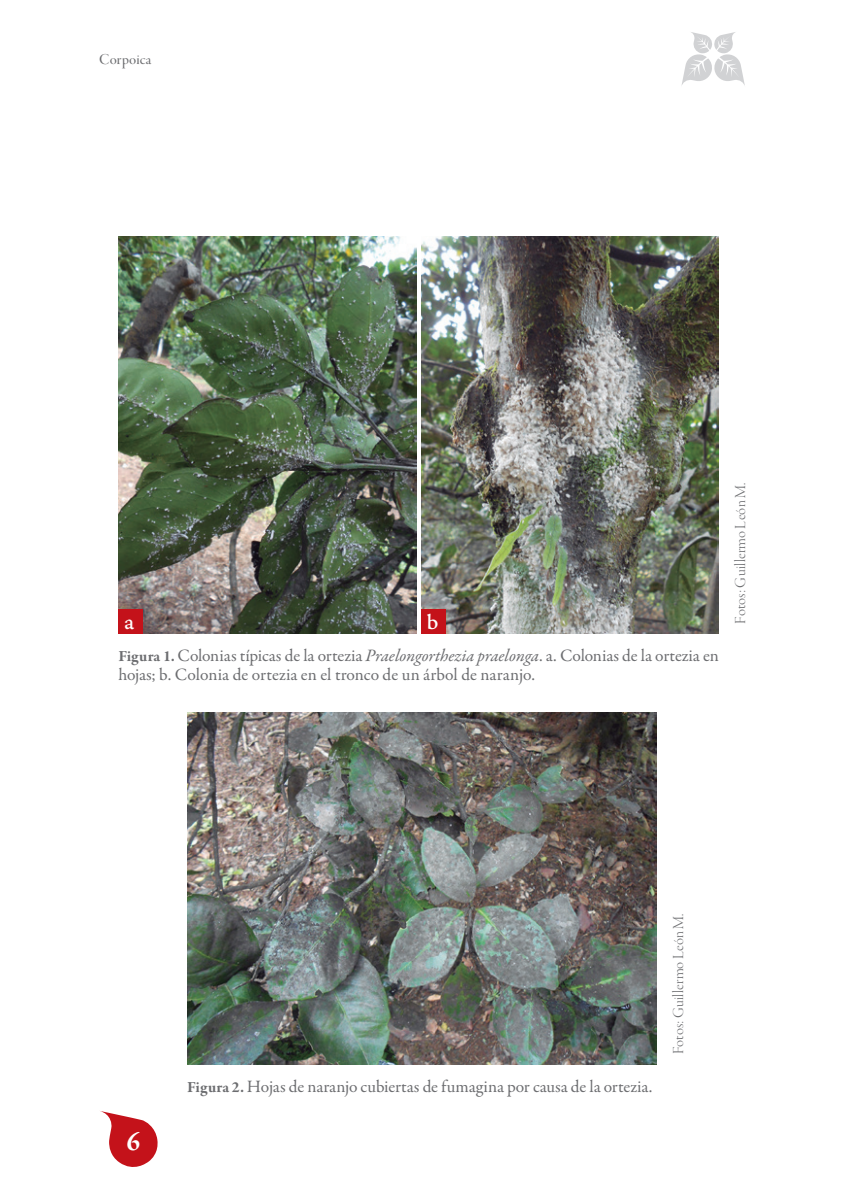
<style>
.page{position:relative;width:844px;height:1191px;background:#fff}
.page>*{position:absolute;margin:0;border:0;box-sizing:border-box;transform-origin:0 0}
.t1{font:700 26.43px "Garamond Premr Pro";color:#fff}
.t2{font:22.75px "Garamond Premr Pro Med Capt";color:#fff}
.t3{font:17.5px/19.2px "Garamond Premr Pro";letter-spacing:-.005em;color:#6c6d70}
.t4{font:15.75px "Garamond Premr Pro Lt Disp";letter-spacing:.005em;color:#6c6d70}
.t5{font:15.75px "Garamond Premr Pro Med Disp";letter-spacing:.01em;color:#6c6d70}
.s1{font-weight:700;font-size:15.75px}
.s2{font-style:italic}
</style>
<div class="page">
<svg style="left:681px;top:32px;width:64px;height:53px"></svg>
<svg style="left:100px;top:1111px;width:58px;height:56px"></svg>
<img style="left:118px;top:237px;width:298px;height:396px">
<img style="left:421px;top:237px;width:297px;height:396px">
<div style="left:421px;top:608px;width:25px;height:25px;background:#c4121a"></div>
<div style="left:118px;top:608px;width:25px;height:25px;background:#c4121a"></div>
<img style="left:187px;top:712px;width:469px;height:352px">
<p class="t5" style="left:99px;top:50px;width:54px">Corpoica</p>
<p class="t2" style="left:124px;top:608px;width:12px">a</p>
<p class="t2" style="left:426px;top:608px;width:13px">b</p>
<p class="t3" style="left:118px;top:646px;width:602px"><span class="s1">Figura 1.</span> Colonias típicas de la ortezia <span class="s2">Praelongorthezia praelonga</span>. a. Colonias de la ortezia en hojas; b. Colonia de ortezia en el tronco de un árbol de naranjo.</p>
<p class="t4" style="left:731px;top:623px;width:142px;rotate:-90deg">Fotos: Guillermo León M.</p>
<p class="t1" style="left:127px;top:1125px;width:15px">6</p>
<p class="t3" style="left:187px;top:1077px;width:466px"><span class="s1">Figura 2.</span> Hojas de naranjo cubiertas de fumagina por causa de la ortezia.</p>
<p class="t4" style="left:669px;top:1054px;width:142px;rotate:-90deg">Fotos: Guillermo León M.</p>
</div>
